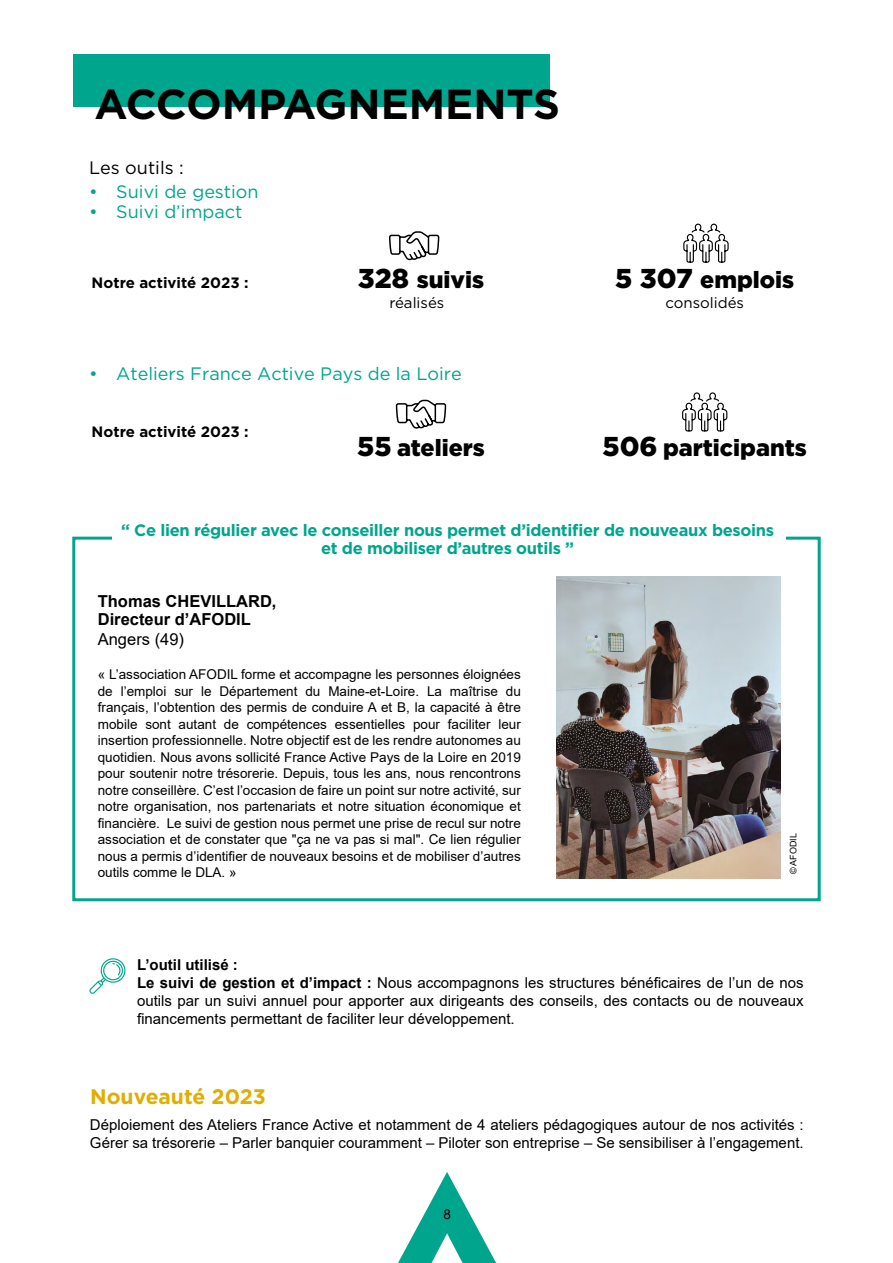
<style>
.page{position:relative;width:893px;height:1263px;background:#fff}
.page>*{position:absolute;margin:0;border:0;box-sizing:border-box;transform-origin:0 0}
.t1{font:700 42px "Gotham";color:#000}
.t2{font:900 23.4px "Gotham";color:#000}
.t3{font:700 21px "Gotham";color:#e0ad00}
.t4{font:18px "Gotham";color:#00a58d}
.t5{font:18px "Gotham";color:#000}
.t6{font:700 16.5px/18px "Gotham";letter-spacing:-.02em;color:#00a58d;text-align:center}
.t7{font:700 16.5px/18px "Arial";color:#000}
.t8{font:16.5px "Arial";color:#000}
.t9{font:15px/18px "Arial";color:#000}
.t10{font:700 15px "Gotham";color:#000}
.t11{font:15px "Gotham";color:#000}
.t12{font:13.5px/16.5px "Arial";color:#000;text-align:justify}
.t13{font:9px "Arial";color:#000}
.s1{font-size:27.3px}
.s2{font-weight:700}
</style>
<div class="page">
<div style="left:72px;top:537px;width:749px;height:364px;border:3px solid #00a58d"></div>
<div style="left:73px;top:54px;width:477px;height:53px;background:#00a58d"></div>
<svg style="left:398px;top:1172px;width:98px;height:91px"></svg>
<svg style="left:89px;top:958px;width:36px;height:36px"></svg>
<svg style="left:683px;top:223px;width:46px;height:40px"></svg>
<svg style="left:389px;top:231px;width:51px;height:30px"></svg>
<div style="left:113px;top:513px;width:673px;height:36px;background:#fff"></div>
<svg style="left:395px;top:399px;width:52px;height:30px"></svg>
<svg style="left:682px;top:392px;width:46px;height:40px"></svg>
<img style="left:556px;top:576px;width:224px;height:302px">
<h1 class="t1" style="left:94px;top:76px;width:467px">ACCOMPAGNEMENTS</h1>
<h3 class="t5" style="left:89px;top:156px;width:96px">Les outils :</h3>
<h3 class="t4" style="left:89px;top:180px;width:171px">• Suivi de gestion</h3>
<h3 class="t4" style="left:89px;top:200px;width:155px">• Suivi d’impact</h3>
<p class="t10" style="left:92px;top:272px;width:158px">Notre activité 2023 :</p>
<h2 class="t2" style="left:358px;top:266px;width:128px"><span class="s1">328</span> suivis</h2>
<h2 class="t2" style="left:615px;top:266px;width:180px"><span class="s1">5 307</span> emplois</h2>
<p class="t11" style="left:389px;top:294px;width:57px">réalisés</p>
<p class="t11" style="left:665px;top:294px;width:80px">consolidés</p>
<h3 class="t4" style="left:89px;top:362px;width:374px">• Ateliers France Active Pays de la Loire</h3>
<p class="t10" style="left:92px;top:421px;width:158px">Notre activité 2023 :</p>
<h2 class="t2" style="left:357px;top:434px;width:129px"><span class="s1">55</span> ateliers</h2>
<h2 class="t2" style="left:602px;top:434px;width:206px"><span class="s1">506</span> participants</h2>
<p class="t6" style="left:121px;top:521px;width:654px">“ Ce lien régulier avec le conseiller nous permet d’identifier de nouveaux besoins et de mobiliser d’autres outils ”</p>
<p class="t7" style="left:98px;top:592px;width:180px">Thomas CHEVILLARD,<br>Directeur d’AFODIL</p>
<p class="t8" style="left:98px;top:627px;width:88px">Angers (49)</p>
<p class="t12" style="left:98px;top:666px;width:425px">« L’association AFODIL forme et accompagne les personnes éloignées de l’emploi sur le Département du Maine-et-Loire. La maîtrise du français, l’obtention des permis de conduire A et B, la capacité à être mobile sont autant de compétences essentielles pour faciliter leur insertion professionnelle. Notre objectif est de les rendre autonomes au quotidien. Nous avons sollicité France Active Pays de la Loire en 2019 pour soutenir notre trésorerie. Depuis, tous les ans, nous rencontrons notre conseillère. C’est l’occasion de faire un point sur notre activité, sur notre organisation, nos partenariats et notre situation économique et financière. Le suivi de gestion nous permet une prise de recul sur notre association et de constater que "ça ne va pas si mal". Ce lien régulier nous a permis d’identifier de nouveaux besoins et de mobiliser d’autres outils comme le DLA. »</p>
<p class="t13" style="left:787px;top:874px;width:43px;rotate:-90deg">© AFODIL</p>
<p class="t9" style="left:137px;top:956px;width:668px"><span class="s2">L’outil utilisé :<br>Le suivi de gestion et d’impact :</span> Nous accompagnons les structures bénéficaires de l’un de nos outils par un suivi annuel pour apporter aux dirigeants des conseils, des contacts ou de nouveaux financements permettant de faciliter leur développement.</p>
<h3 class="t3" style="left:90px;top:1082px;width:177px">Nouveauté 2023</h3>
<p class="t9" style="left:90px;top:1116px;width:715px">Déploiement des Ateliers France Active et notamment de 4 ateliers pédagogiques autour de nos activités :<br>Gérer sa trésorerie – Parler banquier couramment – Piloter son entreprise – Se sensibiliser à l’engagement.</p>
<p class="t12" style="left:443px;top:1206px;width:9px">8</p>
</div>
